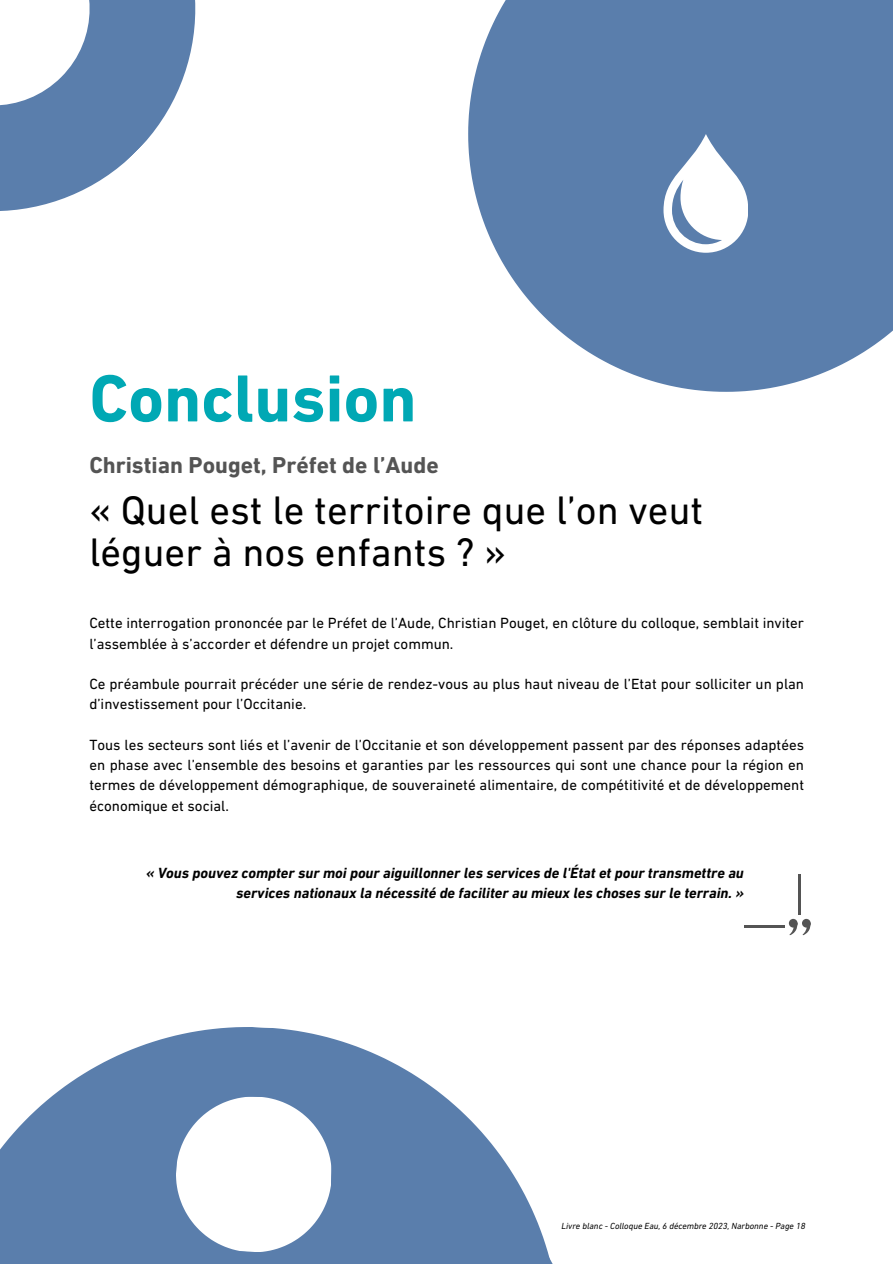
<style>
.page{position:relative;width:893px;height:1264px;background:#fff}
.page>*{position:absolute;margin:0;border:0;box-sizing:border-box;transform-origin:0 0}
.t1{font:700 67.5px "DIN Next LT Pro";color:#00a8b4}
.t2{font:40.5px/41.7px "DIN Next LT Pro";color:#000}
.t3{font:700 23.4px "DIN Next LT Pro";color:#545454}
.t4{font:15px/20.2px "DIN Next LT Pro";color:#000}
.t5{font:italic 700 15px/20.2px "DIN Next LT Pro";color:#000;text-align:right}
.t6{font:italic 9px "DIN Next LT Pro";color:#000}
</style>
<div class="page">
<svg style="left:0;top:1027px;width:552px;height:236px;fill:#5a7eac"></svg>
<svg style="left:173px;top:1093px;width:161px;height:161px"></svg>
<svg style="left:468px;top:0;width:424px;height:391px;background:#6d8db6"></svg>
<svg style="left:0;top:0;width:196px;height:211px;fill:#5a7eac"></svg>
<svg style="left:663px;top:134px;width:84px;height:119px"></svg>
<svg style="left:789px;top:920px;width:22px;height:15px"></svg>
<hr style="left:798px;top:874px;width:2px;height:40px;background:#545454">
<hr style="left:743px;top:925px;width:41px;height:2px;background:#545454">
<h1 class="t1" style="left:89px;top:371px;width:329px">Conclusion</h1>
<h3 class="t3" style="left:89px;top:455px;width:351px">Christian Pouget, Préfet de l’Aude</h3>
<h2 class="t2" style="left:89px;top:493px;width:615px">« Quel est le territoire que l’on veut léguer à nos enfants ? »</h2>
<p class="t4" style="left:89px;top:614px;width:716px">Cette interrogation prononcée par le Préfet de l’Aude, Christian Pouget, en clôture du colloque, semblait inviter l’assemblée à s’accorder et défendre un projet commun.</p>
<p class="t4" style="left:89px;top:675px;width:716px">Ce préambule pourrait précéder une série de rendez-vous au plus haut niveau de l’Etat pour solliciter un plan d’investissement pour l’Occitanie.</p>
<p class="t4" style="left:89px;top:736px;width:716px;text-align:justify">Tous les secteurs sont liés et l’avenir de l’Occitanie et son développement passent par des réponses adaptées en phase avec l’ensemble des besoins et garanties par les ressources qui sont une chance pour la région en termes de développement démographique, de souveraineté alimentaire, de compétitivité et de développement économique et social.</p>
<p class="t5" style="left:146px;top:864px;width:599px">« Vous pouvez compter sur moi pour aiguillonner les services de l'État et pour transmettre au services nationaux la nécessité de faciliter au mieux les choses sur le terrain. »</p>
<p class="t6" style="left:561px;top:1222px;width:245px">Livre blanc - Colloque Eau, 6 décembre 2023, Narbonne - Page 18</p>
</div>
